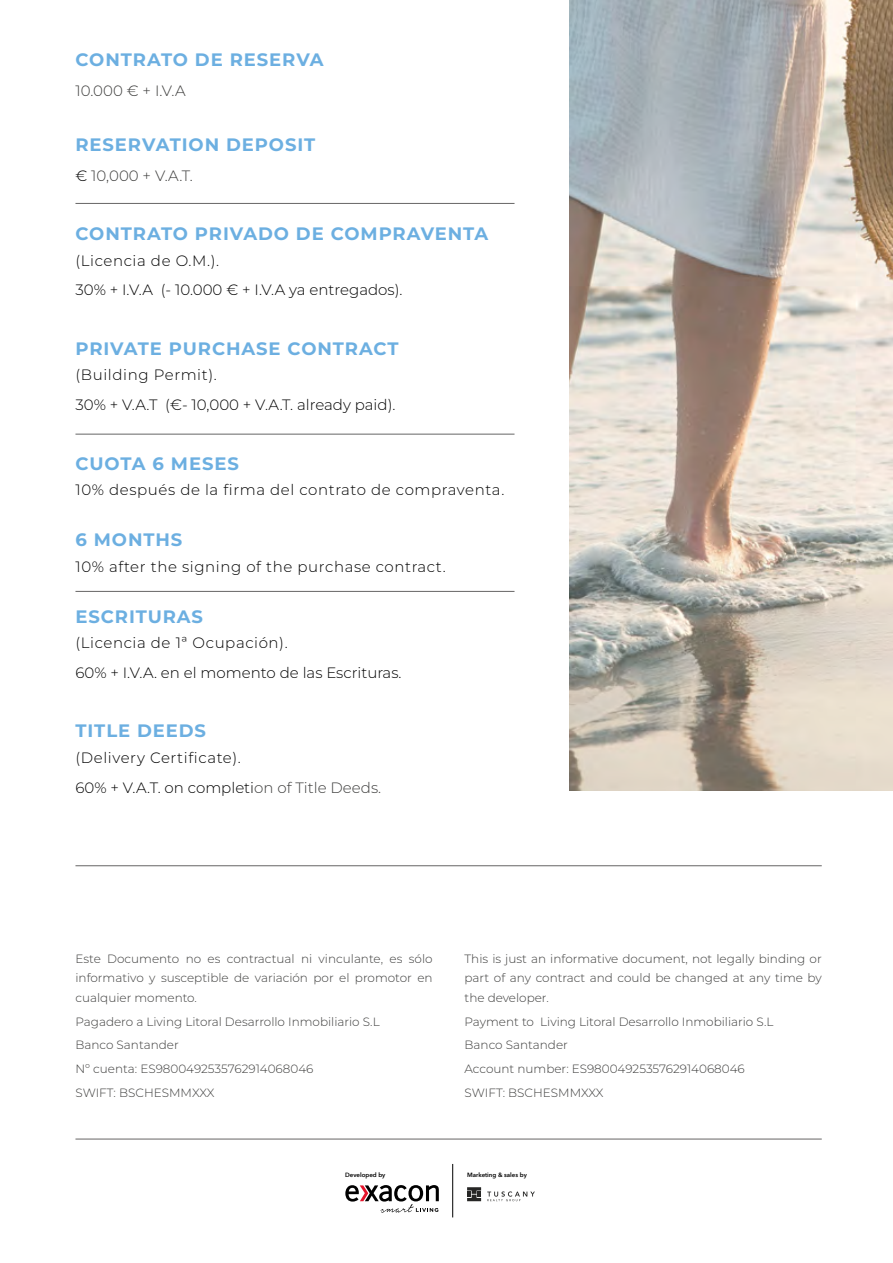
<style>
.page{position:relative;width:893px;height:1263px;background:#fff}
.page>*{position:absolute;margin:0;border:0;box-sizing:border-box;transform-origin:0 0}
.t1{font:700 18px "Montserrat";letter-spacing:.05em;color:#6cafe1}
.t2{font:300 15px/29.7px "Montserrat";color:#000}
.t3{font:300 15px "Montserrat";letter-spacing:.04em;color:#000}
.t4{font:300 15px "Montserrat";color:#3c3c3b}
.t5{font:300 12px/23.7px "Montserrat";color:#3c3c3b;text-align:justify}
.t6{font:600 6.15px "Avenir Next";color:#000}
.s1{color:#000}
.s2{color:#3c3c3b}
</style>
<div class="page">
<svg style="left:345px;top:1185px;width:94px;height:28px"></svg>
<svg style="left:487px;top:1191px;width:48px;height:10px"></svg>
<svg style="left:467px;top:1187px;width:14px;height:14px"></svg>
<hr style="left:452px;top:1164px;width:1px;height:53px;background:#000">
<hr style="left:75px;top:203px;width:439px;height:1px;background:#666565">
<hr style="left:75px;top:434px;width:439px;height:1px;background:#666565">
<hr style="left:75px;top:591px;width:439px;height:1px;background:#666565">
<hr style="left:75px;top:865px;width:747px;height:1px;background:#666565">
<hr style="left:75px;top:1139px;width:747px;height:1px;background:#666565">
<img style="left:570px;top:0;width:323px;height:791px">
<h1 class="t1" style="left:75px;top:46px;width:250px">CONTRATO DE RESERVA</h1>
<p class="t4" style="left:75px;top:80px;width:112px">10.000 € + I.V.A</p>
<h1 class="t1" style="left:75px;top:131px;width:241px">RESERVATION DEPOSIT</h1>
<p class="t4" style="left:75px;top:165px;width:119px"><span class="s1">€</span> 10,000 + V.A.T.</p>
<h1 class="t1" style="left:75px;top:221px;width:414px">CONTRATO PRIVADO DE COMPRAVENTA</h1>
<p class="t2" style="left:75px;top:245px;width:329px">(Licencia de O.M.).<br>30% + I.V.A (- 10.000 € + I.V.A ya entregados).</p>
<h1 class="t1" style="left:75px;top:335px;width:325px">PRIVATE PURCHASE CONTRACT</h1>
<p class="t2" style="left:75px;top:360px;width:322px">(Building Permit).<br>30% + V.A.T (€- 10,000 + V.A.T. already paid).</p>
<h1 class="t1" style="left:75px;top:450px;width:165px">CUOTA 6 MESES</h1>
<p class="t3" style="left:75px;top:480px;width:430px">10% después de la firma del contrato de compraventa.</p>
<h1 class="t1" style="left:75px;top:527px;width:108px">6 MONTHS</h1>
<p class="t3" style="left:75px;top:556px;width:372px">10% after the signing of the purchase contract.</p>
<h1 class="t1" style="left:75px;top:603px;width:129px">ESCRITURAS</h1>
<p class="t2" style="left:75px;top:627px;width:328px">(Licencia de 1ª Ocupación).<br>60% + I.V.A. en el momento de las Escrituras.</p>
<h1 class="t1" style="left:75px;top:718px;width:132px">TITLE DEEDS</h1>
<p class="t2" style="left:75px;top:742px;width:307px">(Delivery Certificate).<br>60% + V.A.T. on completi<span class="s2">on of Title Deeds.</span></p>
<p class="t5" style="left:75px;top:948px;width:359px;line-height:19.5px">Este Documento no es contractual ni vinculante, es sólo informativo y susceptible de variación por el promotor en cualquier momento.</p>
<p class="t5" style="left:75px;top:1009px;width:306px;text-align:left">Pagadero a Living Litoral Desarrollo Inmobiliario S.L<br>Banco Santander<br>Nº cuenta: ES9800492535762914068046<br>SWIFT: BSCHESMMXXX</p>
<p class="t5" style="left:465px;top:948px;width:359px;line-height:19.5px">This is just an informative document, not legally binding or part of any contract and could be changed at any time by the developer.</p>
<p class="t5" style="left:465px;top:1009px;width:310px;text-align:left">Payment to Living Litoral Desarrollo Inmobiliario S.L Banco Santander<br>Account number: ES9800492535762914068046<br>SWIFT: BSCHESMMXXX</p>
<p class="t6" style="left:345px;top:1169px;width:42px">Developed by</p>
<p class="t6" style="left:467px;top:1169px;width:61px">Marketing &amp; sales by</p>
</div>
